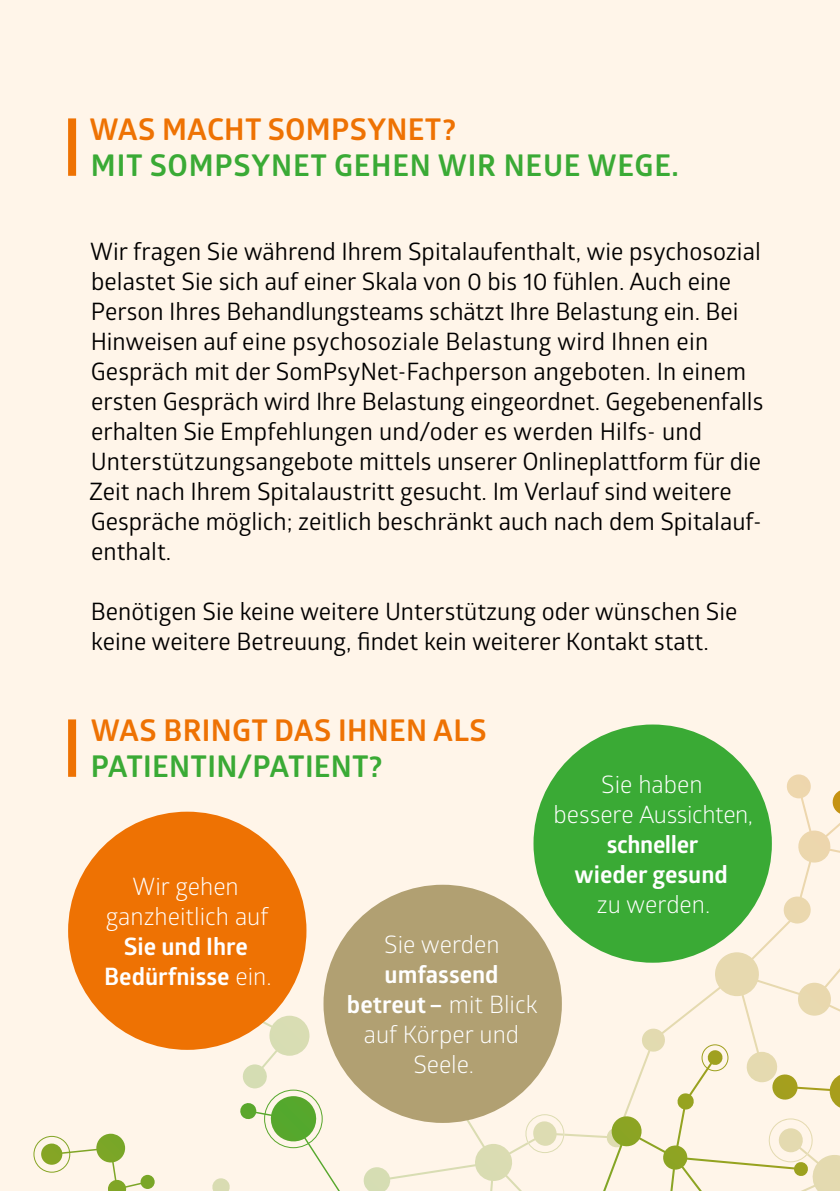
<style>
.page{position:relative;width:840px;height:1191px;background:#fff}
.page>*{position:absolute;margin:0;border:0;box-sizing:border-box;transform-origin:0 0}
.t1{font:700 30px/36px "Glober";letter-spacing:.025em;color:#3aaa35}
.t2{font:700 30px/36px "Glober";letter-spacing:.01em;color:#ee7203}
.t3{font:24px/30px "Glober";color:#000}
.t4{font:24px/30px "Glober";color:#fff;text-align:center}
.s1{color:#ee7203}
.s2{color:#3aaa35}
.s3{font-weight:700}
</style>
<div class="page">
<div style="left:0;top:0;width:839px;height:1191px;background:#fff5e9"></div>
<svg style="left:362px;top:774px;width:449px;height:417px"></svg>
<svg style="left:739px;top:789px;width:100px;height:402px"></svg>
<svg style="left:524px;top:1050px;width:284px;height:141px"></svg>
<svg style="left:701px;top:1044px;width:27px;height:27px"></svg>
<svg style="left:33px;top:1003px;width:309px;height:188px"></svg>
<div style="left:68px;top:118px;width:8px;height:58px;background:#ee7203"></div>
<div style="left:68px;top:719px;width:8px;height:58px;background:#ee7203"></div>
<div style="left:533px;top:724px;width:238px;height:238px;background:#3aaa35;border-radius:50%"></div>
<div style="left:323px;top:884px;width:238px;height:239px;background:#b1a072;border-radius:50%"></div>
<div style="left:68px;top:811px;width:238px;height:238px;background:#ee7203;border-radius:50%"></div>
<h2 class="t1" style="left:89px;top:111px;width:590px"><span class="s1">WAS MACHT SOMPSYNET?<br></span>MIT SOMPSYNET GEHEN WIR NEUE WEGE.</h2>
<p class="t3" style="left:89px;top:236px;width:675px">Wir fragen Sie während Ihrem Spitalaufenthalt, wie psychosozial belastet Sie sich auf einer Skala von 0 bis 10 fühlen. Auch eine Person Ihres Behandlungsteams schätzt Ihre Belastung ein. Bei Hinweisen auf eine psychosoziale Belastung wird Ihnen ein Gespräch mit der SomPsyNet-Fachperson angeboten. In einem ersten Gespräch wird Ihre Belastung eingeordnet. Gegebenenfalls erhalten Sie Empfehlungen und/oder es werden Hilfs- und Unterstützungsangebote mittels unserer Onlineplattform für die Zeit nach Ihrem Spitalaustritt gesucht. Im Verlauf sind weitere Gespräche möglich; zeitlich beschränkt auch nach dem Spitalauf&shy;enthalt.</p>
<p class="t3" style="left:91px;top:596px;width:647px">Benötigen Sie keine weitere Unterstützung oder wünschen Sie keine weitere Betreuung, findet kein weiterer Kontakt statt.</p>
<h2 class="t2" style="left:91px;top:711px;width:397px">WAS BRINGT DAS IHNEN ALS<br><span class="s2">PATIENTIN/PATIENT?</span></h2>
<p class="t4" style="left:104px;top:870px;width:169px">Wir gehen ganzheitlich auf<br><span class="s3">Sie und Ihre<br>Bedürfnisse</span> ein.</p>
<p class="t4" style="left:347px;top:928px;width:192px">Sie werden <span class="s3">umfassend betreut–</span> mit Blick auf Körper und<br>Seele.</p>
<p class="t4" style="left:553px;top:768px;width:201px">Sie haben<br>bessere Aussichten, <span class="s3">schneller<br>wieder gesund<br></span>zu werden.</p>
</div>
